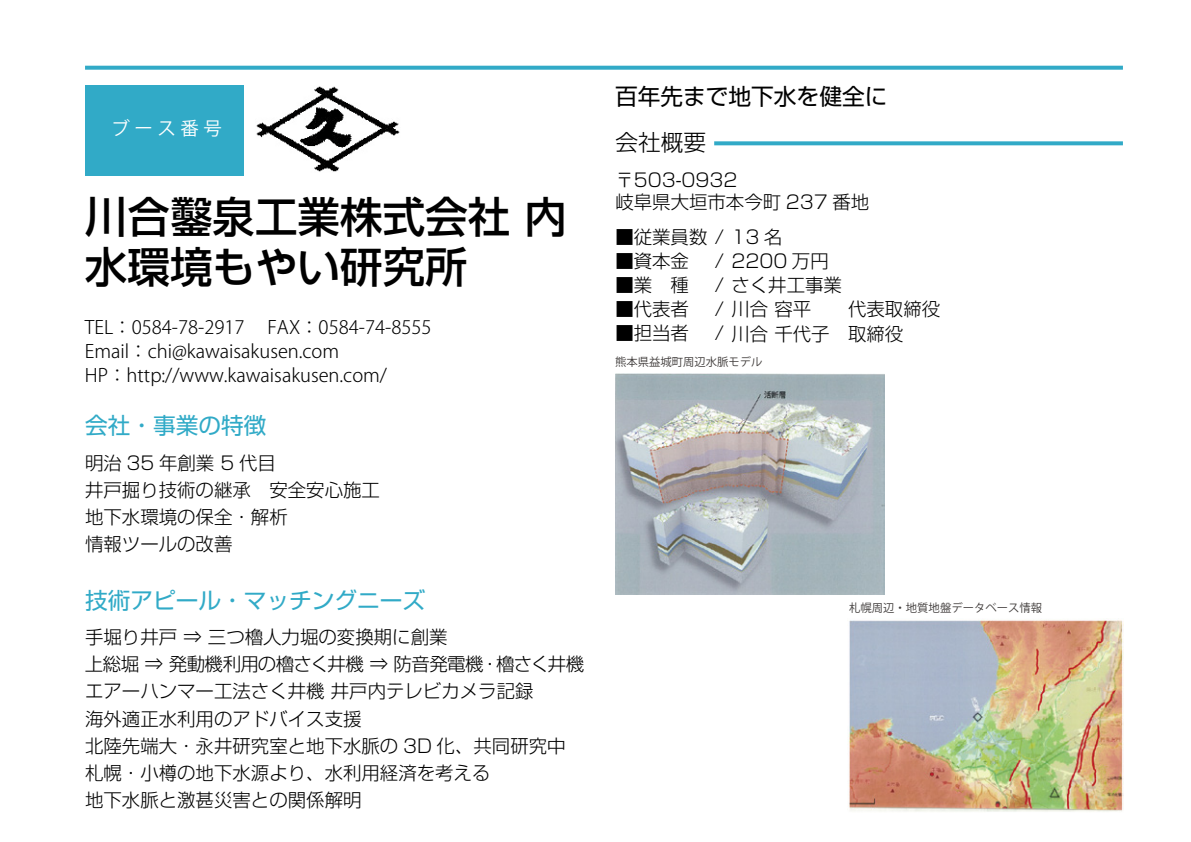
<style>
.page{position:relative;width:1191px;height:842px;background:#fff}
.page>*{position:absolute;margin:0;border:0;box-sizing:border-box;transform-origin:0 0}
.t1{font:500 42.6px/50.2px "Shin Go Pro";color:#000}
.t2{font:22.6px "Shin Go Pro";color:#31aac7}
.t3{font:22.6px "Shin Go Pro";color:#000}
.t4{font:300 22.6px "Shin Go Pro";color:#000}
.t5{font:300 18.4px/27.2px "Shin Go Pro";color:#000}
.t6{font:300 18.4px/24px "Koz Go Pr 6 N";color:#000}
.t7{font:18.4px "Koz Go Pr 6 N";letter-spacing:.25em;color:#fff}
.t8{font:11.4px "Koz Go Pr 6 N";color:#3e3a39}
</style>
<div class="page">
<svg style="left:85px;top:66px;width:1037px;height:4px;background:#40b0cb"></svg>
<svg style="left:714px;top:141px;width:408px;height:4px;background:#42b1cb"></svg>
<div style="left:85px;top:85px;width:159px;height:91px;background:#31aac7"></div>
<img style="left:256px;top:86px;width:144px;height:86px">
<img style="left:615px;top:373px;width:269px;height:221px">
<img style="left:849px;top:620px;width:274px;height:192px">
<p class="t7" style="left:111px;top:118px;width:112px">ブース番号</p>
<h1 class="t1" style="left:85px;top:186px;width:483px">川合鑿泉工業株式会社 内水環境もやい研究所</h1>
<p class="t6" style="left:85px;top:315px;width:348px">TEL：0584-78-2917 　FAX：0584-74-8555<br>Email：chi@kawaisakusen.com<br>HP：http://www.kawaisakusen.com/</p>
<p class="t2" style="left:85px;top:407px;width:183px">会社・事業の特徴</p>
<p class="t5" style="left:85px;top:447px;width:296px">明治 35 年創業 5 代目<br>井戸掘り技術の継承　安全安心施工地下水環境の保全・解析<br>情報ツールの改善</p>
<p class="t2" style="left:85px;top:581px;width:342px">技術アピール・マッチングニーズ</p>
<p class="t5" style="left:85px;top:621px;width:501px">手堀り井戸 ⇒ 三つ櫓人力堀の変換期に創業　<br>上総堀 ⇒ 発動機利用の櫓さく井機 ⇒ 防音発電機・櫓さく井機エアーハンマー工法さく井機 井戸内テレビカメラ記録<br>海外適正水利用のアドバイス支援<br>北陸先端大・永井研究室と地下水脈の 3D 化、共同研究中札幌・小樽の地下水源より、水利用経済を考える<br>地下水脈と激甚災害との関係解明</p>
<p class="t3" style="left:615px;top:78px;width:274px">百年先まで地下水を健全に</p>
<p class="t4" style="left:615px;top:124px;width:92px">会社概要</p>
<p class="t5" style="left:615px;top:167px;width:255px;line-height:22px">〒503-0932<br>岐阜県大垣市本今町 237 番地</p>
<p class="t5" style="left:615px;top:222px;width:168px">■従業員数 / 13 名</p>
<p class="t5" style="left:615px;top:246px;width:75px">■資本金</p>
<p class="t5" style="left:615px;top:270px;width:75px">■業　種</p>
<p class="t5" style="left:615px;top:294px;width:75px">■代表者</p>
<p class="t5" style="left:615px;top:318px;width:75px">■担当者</p>
<p class="t5" style="left:715px;top:247px;width:227px;line-height:24px">/ 2200 万円<br>/ さく井工事業<br>/ 川合 容平　 代表取締役/ 川合 千代子　取締役</p>
<p class="t8" style="left:615px;top:355px;width:149px">熊本県益城町周辺水脈モデル</p>
<p class="t8" style="left:849px;top:602px;width:194px">札幌周辺・地質地盤データベース情報</p>
</div>
